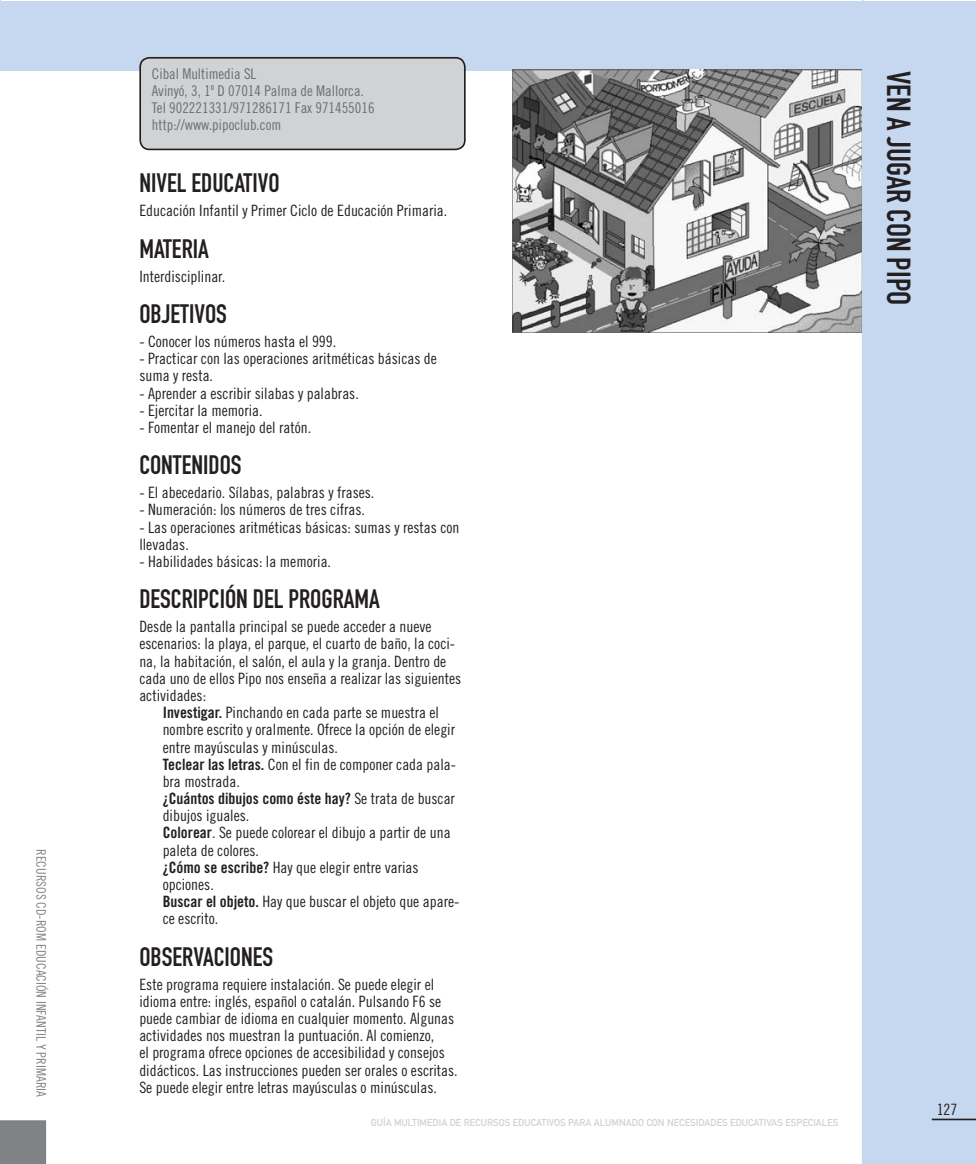
<style>
.page{position:relative;width:976px;height:1164px;background:#fff}
.page>*{position:absolute;margin:0;border:0;box-sizing:border-box;transform-origin:0 0}
.t1{font:32.9px "DIN Engschrift Std";color:#231f20}
.t2{font:26.25px "DIN Engschrift Std";color:#231f20}
.t3{font:15.58px/17.2px "Trade Gothic LT Std Cn 18";color:#231f20}
.t4{font:15.58px "Trade Gothic LT Std Bd Cn 20";color:#231f20}
.t5{font:14.88px/17.2px "Trade Gothic LT Std Cn 18";color:#6c6d70}
.t6{font:13.12px "Trade Gothic LT Std Cn 18";color:#808285}
.t7{font:9.8px "DIN Mittelschrift Std";color:#d1d2d4}
.s1{font-family:"Trade Gothic LT Std Bd Cn 20"}
.s2{font-family:"Trade Gothic LT Std Cn 18"}
</style>
<div class="page">
<div style="left:0;top:1px;width:862px;height:70px;background:#c6d8ef"></div>
<div style="left:862px;top:1px;width:114px;height:1162px;background:#c6d8ef"></div>
<hr style="left:932px;top:1118px;width:44px;height:2px;background:#231f20">
<div style="left:0;top:1120px;width:46px;height:43px;background:#808285"></div>
<img style="left:512px;top:70px;width:350px;height:263px">
<div style="left:140px;top:58px;width:325px;height:91px;background:#d1d2d4;border-radius:9px"></div>
<div style="left:139px;top:57px;width:327px;height:93px;border:2px solid #231f20;border-radius:9px"></div>
<p class="t6" style="left:47px;top:848px;width:249px;rotate:90deg">RECURSOS CD-ROM EDUCACIÓN INFANTIL Y PRIMARIA</p>
<p class="t5" style="left:152px;top:66px;width:224px">Cibal Multimedia SL<br>Avinyó, 3, 1º D 07014 Palma de Mallorca.<br>Tel 902221331/971286171 Fax 971455016 http://www.pipoclub.com</p>
<h2 class="t2" style="left:139px;top:174px;width:142px">NIVEL EDUCATIVO</h2>
<p class="t3" style="left:139px;top:203px;width:309px">Educación Infantil y Primer Ciclo de Educación Primaria.</p>
<h2 class="t2" style="left:139px;top:239px;width:71px">MATERIA</h2>
<p class="t3" style="left:139px;top:269px;width:87px">Interdisciplinar.</p>
<h2 class="t2" style="left:139px;top:304px;width:89px">OBJETIVOS</h2>
<p class="t3" style="left:139px;top:334px;width:198px">- Conocer los números hasta el 999.</p>
<p class="t3" style="left:139px;top:351px;width:299px">- Practicar con las operaciones aritméticas básicas de suma y resta.</p>
<p class="t3" style="left:139px;top:385px;width:221px">- Aprender a escribir silabas y palabras.</p>
<p class="t3" style="left:139px;top:402px;width:125px">- Ejercitar la memoria.</p>
<p class="t3" style="left:139px;top:420px;width:173px">- Fomentar el manejo del ratón.</p>
<h2 class="t2" style="left:139px;top:455px;width:104px">CONTENIDOS</h2>
<p class="t3" style="left:139px;top:485px;width:237px">- El abecedario. Sílabas, palabras y frases.</p>
<p class="t3" style="left:139px;top:502px;width:227px">- Numeración: los números de tres cifras.</p>
<p class="t3" style="left:139px;top:519px;width:322px">- Las operaciones aritméticas básicas: sumas y restas con llevadas.</p>
<p class="t3" style="left:139px;top:554px;width:193px">- Habilidades básicas: la memoria.</p>
<h2 class="t2" style="left:139px;top:589px;width:242px">DESCRIPCIÓN DEL PROGRAMA</h2>
<p class="t3" style="left:139px;top:619px;width:323px">Desde la pantalla principal se puede acceder a nueve escenarios: la playa, el parque, el cuarto de baño, la coci&shy;na, la habitación, el salón, el aula y la granja. Dentro de cada uno de ellos Pipo nos enseña a realizar las siguientes actividades:</p>
<p class="t3" style="left:163px;top:705px;width:295px"><span class="s1">Investigar.</span> Pinchando en cada parte se muestra el nombre escrito y oralmente. Ofrece la opción de elegir entre mayúsculas y minúsculas.<br><span class="s1">Teclear las letras.</span> Con el fin de componer cada pala&shy;bra mostrada.</p>
<p class="t4" style="left:163px;top:792px;width:294px">¿Cuántos dibujos como éste hay? <span class="s2">Se trata de buscar</span></p>
<p class="t3" style="left:163px;top:808px;width:298px">dibujos iguales.<br><span class="s1">Colorear</span>. Se puede colorear el dibujo a partir de una paleta de colores.<br><span class="s1">¿Cómo se escribe?</span> Hay que elegir entre varias opciones.<br><span class="s1">Buscar el objeto.</span> Hay que buscar el objeto que apare&shy;ce escrito.</p>
<h2 class="t2" style="left:139px;top:947px;width:135px">OBSERVACIONES</h2>
<p class="t3" style="left:139px;top:976px;width:320px">Este programa requiere instalación. Se puede elegir el idioma entre: inglés, español o catalán. Pulsando F6 se puede cambiar de idioma en cualquier momento. Algunas actividades nos muestran la puntuación. Al comienzo,<br>el programa ofrece opciones de accesibilidad y consejos didácticos. Las instrucciones pueden ser orales o escritas.<br>Se puede elegir entre letras mayúsculas o minúsculas.</p>
<p class="t7" style="left:371px;top:1116px;width:469px">GUÍA MULTIMEDIA DE RECURSOS EDUCATIVOS PARA ALUMNADO CON NECESIDADES EDUCATIVAS ESPECIALES</p>
<h1 class="t1" style="left:910px;top:71px;width:235px;rotate:90deg">VEN A JUGAR CON PIPO</h1>
<p class="t3" style="left:937px;top:1101px;width:22px">127</p>
</div>
